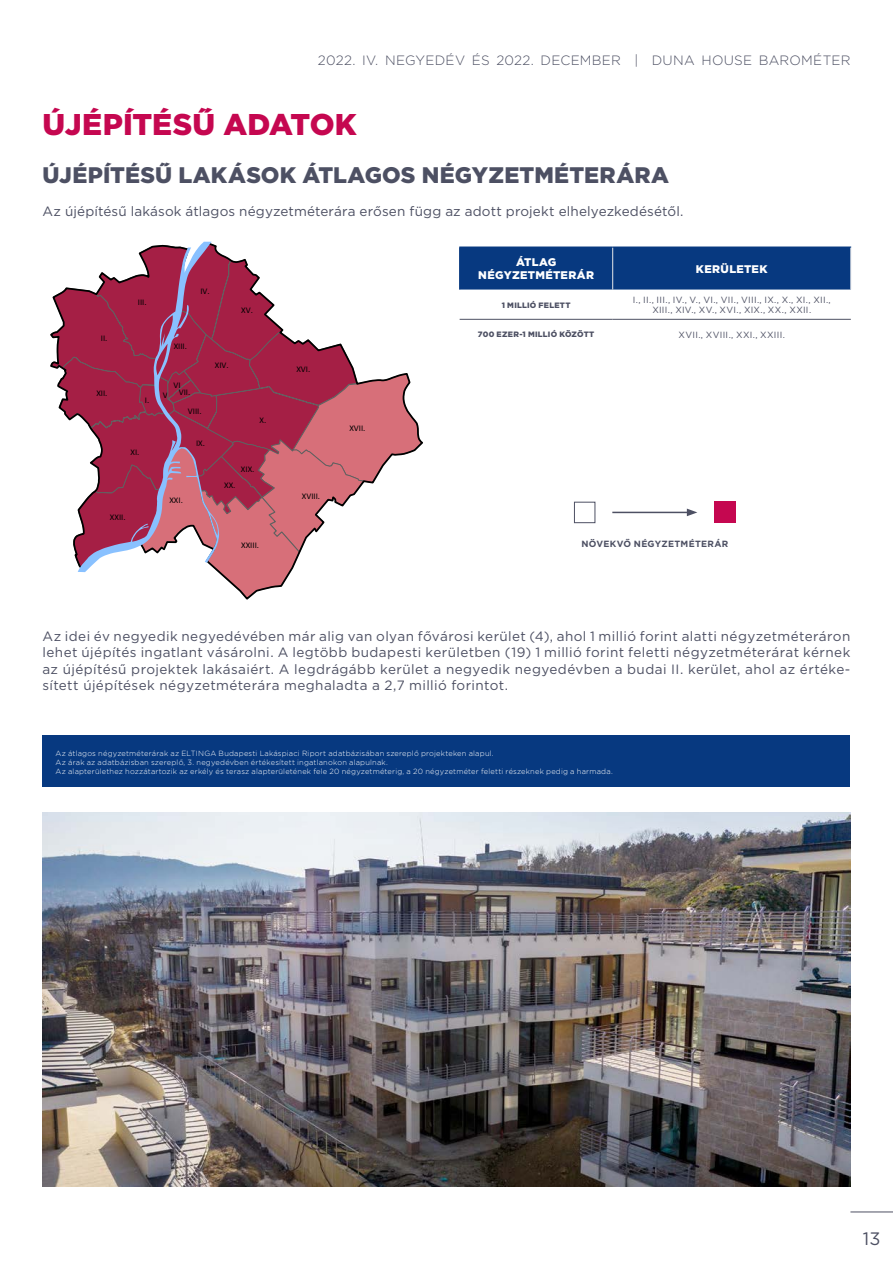
<style>
.page{position:relative;width:893px;height:1263px;background:#fff}
.page>*{position:absolute;margin:0;border:0;box-sizing:border-box;transform-origin:0 0}
.t1{font:900 30px "Gotham";color:#c50750}
.t2{font:900 22.5px "Gotham";letter-spacing:.005em;color:#4d5063}
.t3{font:18px "Gotham";color:#4d5063}
.t4{font:13.5px/16.2px "Gotham";letter-spacing:.015em;color:#4d5063;text-align:justify}
.t5{font:300 13.5px "Gotham";letter-spacing:.015em;color:#4d5063}
.t6{font:900 11.1px/13.5px "Gotham";letter-spacing:.025em;color:#fff;text-align:center}
.t7{font:9px/10.8px "Gotham";letter-spacing:.035em;color:#4d5063;text-align:center}
.t8{font:700 9px "Gotham";letter-spacing:.035em;color:#4d5063}
.t9{font:8.7px/6.9px "Calibri";color:#000}
.t10{font:900 7.8px "Gotham";letter-spacing:.03em;color:#4d5063}
.t11{font:300 7.5px "Gotham";letter-spacing:.025em;color:#fff}
</style>
<div class="page">
<hr style="left:850px;top:1211px;width:43px;height:1px;background:#4d5063">
<div style="left:714px;top:502px;width:22px;height:21px;background:#c50750"></div>
<div style="left:574px;top:502px;width:21px;height:21px;background:#fff;border:1px solid #4d5063"></div>
<hr style="left:612px;top:512px;width:77px;height:1px;background:#4d5063">
<svg style="left:687px;top:509px;width:10px;height:7px"></svg>
<div style="left:460px;top:248px;width:390px;height:42px;background:#073980"></div>
<hr style="left:612px;top:247px;width:1px;height:43px;background:#e6e7e9">
<hr style="left:850px;top:247px;width:1px;height:43px;background:#e6e7e9">
<hr style="left:460px;top:319px;width:153px;height:1px;background:#4d5063">
<hr style="left:613px;top:319px;width:238px;height:1px;background:#4d5063">
<hr style="left:459px;top:247px;width:154px;height:1px;background:#073980">
<hr style="left:459px;top:247px;width:1px;height:43px;background:#073980">
<hr style="left:613px;top:247px;width:238px;height:1px;background:#073980">
<div style="left:43px;top:736px;width:807px;height:51px;background:#073980"></div>
<img style="left:43px;top:812px;width:807px;height:374px">
<svg style="left:50px;top:252px;width:373px;height:347px"></svg>
<svg style="left:78px;top:242px;width:141px;height:330px;fill:#a51f45"></svg>
<p class="t5" style="left:318px;top:52px;width:534px">2022. IV. NEGYEDÉV ÉS 2022. DECEMBER | DUNA HOUSE BAROMÉTER</p>
<p class="t1" style="left:43px;top:103px;width:316px">ÚJÉPÍTÉSŰ ADATOK</p>
<p class="t2" style="left:43px;top:159px;width:628px">ÚJÉPÍTÉSŰ LAKÁSOK ÁTLAGOS NÉGYZETMÉTERÁRA</p>
<p class="t4" style="left:43px;top:203px;width:642px">Az újépítésű lakások átlagos négyzetméterára erősen függ az adott projekt elhelyezkedésétől.</p>
<p class="t6" style="left:478px;top:255px;width:117px">ÁTLAG<br>NÉGYZETMÉTERÁR</p>
<p class="t6" style="left:696px;top:262px;width:73px">KERÜLETEK</p>
<p class="t10" style="left:502px;top:299px;width:70px">1 MILLIÓ FELETT</p>
<p class="t7" style="left:633px;top:294px;width:199px">I., II., III., IV., V., VI., VII., VIII., IX., X., XI., XII.,<br>XIII., XIV., XV., XVI., XIX., XX., XXII.</p>
<p class="t10" style="left:478px;top:329px;width:118px">700 EZER-1 MILLIÓ KÖZÖTT</p>
<p class="t7" style="left:678px;top:329px;width:108px">XVII., XVIII., XXI., XXIII.</p>
<p class="t9" style="left:200px;top:288px;width:11px">IV.</p>
<p class="t9" style="left:138px;top:298px;width:10px">III.</p>
<p class="t9" style="left:241px;top:306px;width:13px">XV.</p>
<p class="t9" style="left:101px;top:334px;width:8px">II.</p>
<p class="t9" style="left:96px;top:389px;width:13px">XII.</p>
<p class="t9" style="left:145px;top:397px;width:6px">I.</p>
<p class="t9" style="left:131px;top:449px;width:10px">XI.</p>
<p class="t9" style="left:110px;top:514px;width:17px">XXII.</p>
<p class="t9" style="left:174px;top:343px;width:15px">XIII.</p>
<p class="t9" style="left:179px;top:381px;width:13px;text-indent:-5px">VI.<br>VII.</p>
<p class="t9" style="left:188px;top:407px;width:15px">VIII.</p>
<p class="t9" style="left:196px;top:440px;width:10px">IX.</p>
<p class="t9" style="left:163px;top:392px;width:6px">V</p>
<p class="t9" style="left:169px;top:496px;width:15px">XXI.</p>
<p class="t9" style="left:215px;top:362px;width:15px">XIV.</p>
<p class="t9" style="left:259px;top:417px;width:8px">X.</p>
<p class="t9" style="left:241px;top:466px;width:15px">XIX.</p>
<p class="t9" style="left:224px;top:481px;width:13px">XX.</p>
<p class="t9" style="left:241px;top:541px;width:19px">XXIII.</p>
<p class="t9" style="left:296px;top:365px;width:15px">XVI.</p>
<p class="t9" style="left:302px;top:492px;width:20px">XVIII.</p>
<p class="t9" style="left:349px;top:425px;width:18px">XVII.</p>
<p class="t8" style="left:581px;top:538px;width:149px">NÖVEKVŐ NÉGYZETMÉTERÁR</p>
<p class="t4" style="left:43px;top:628px;width:809px">Az idei év negyedik negyedévében már alig van olyan fővárosi kerület (4), ahol 1 millió forint alatti négyzetméteráron lehet újépítés ingatlant vásárolni. A legtöbb budapesti kerületben (19) 1 millió forint feletti négyzetméterárat kérnek az újépítésű projektek lakásaiért. A legdrágább kerület a negyedik negyedévben a budai II. kerület, ahol az értéke&shy;sített újépítések négyzetméterára meghaladta a 2,7 millió forintot.</p>
<p class="t11" style="left:55px;top:748px;width:440px">Az átlagos négyzetméterárak az ELTINGA Budapesti Lakáspiaci Riport adatbázisában szereplő projekteken alapul.</p>
<p class="t11" style="left:55px;top:757px;width:334px">Az árak az adatbázisban szereplő, 3. negyedévben értékesített ingatlanokon alapulnak.</p>
<p class="t11" style="left:55px;top:766px;width:559px">Az alapterülethez hozzátartozik az erkély és terasz alapterületének fele 20 négyzetméterig, a 20 négyzetméter feletti részeknek pedig a harmada.</p>
<h3 class="t3" style="left:863px;top:1227px;width:19px">13</h3>
</div>
